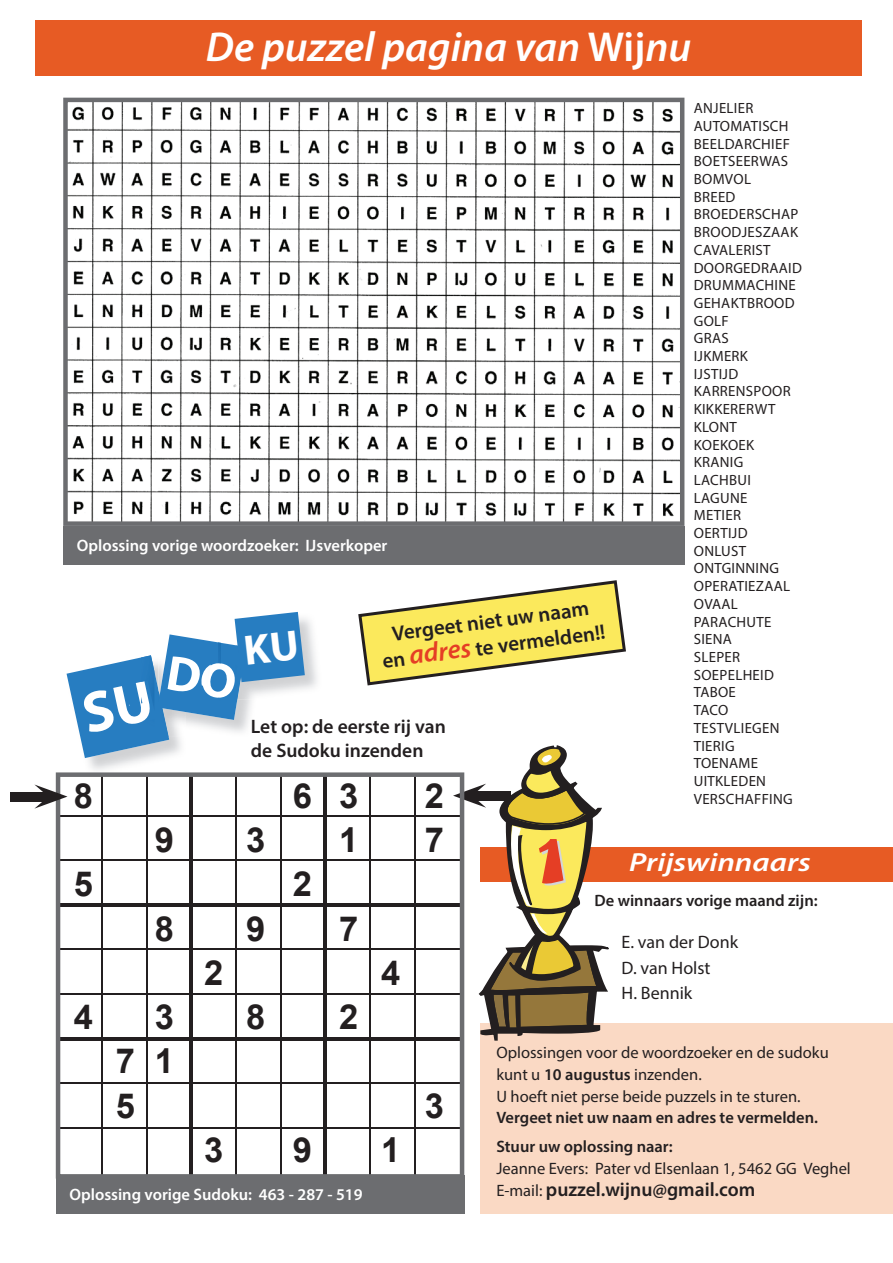
<style>
.page{position:relative;width:893px;height:1263px;background:#fff}
.page>*{position:absolute;margin:0;border:0;box-sizing:border-box;transform-origin:0 0}
.t1{font:italic 600 42px "Myriad Pro";color:#fff}
.t2{font:700 34.5px/44.2px "Arial";color:#231f20}
.t3{font:italic 600 26.25px "Myriad Pro";color:#fff;scale:1.22 1}
.t4{font:600 21px/26px "Myriad Pro";color:#231f20;text-align:center}
.t5{font:600 19.5px/23.4px "Myriad Pro";color:#231f20}
.t6{font:18px/25.5px "Myriad Pro";color:#231f20}
.t7{font:16.5px/21.6px "Myriad Pro";color:#231f20}
.t8{font:600 16.5px/29.1px "Myriad Pro";color:#231f20}
.t9{font:600 16.5px "Myriad Pro";color:#fff}
.t10{font:14.85px/17.7px "Myriad Pro";letter-spacing:.02em;color:#231f20}
.s1{font-style:normal}
.s2{font-style:italic;font-size:27px;color:#e53e25}
.s3{font-weight:600}
.s4{font-weight:400;font-size:16.5px}
</style>
<div class="page">
<div style="left:63px;top:526px;width:622px;height:38px;background:#6c6d70"></div>
<div style="left:56px;top:1175px;width:408px;height:38px;background:#6c6d70"></div>
<div style="left:481px;top:1023px;width:412px;height:190px;background:#fad9c4"></div>
<div style="left:481px;top:847px;width:412px;height:34px;background:#e75b24"></div>
<div style="left:36px;top:21px;width:826px;height:55px;background:#e75b24"></div>
<svg style="left:464px;top:745px;width:149px;height:296px"></svg>
<svg style="left:358px;top:580px;width:268px;height:105px"></svg>
<svg style="left:56px;top:772px;width:408px;height:403px"></svg>
<div style="left:10px;top:792px;width:38px;height:9px;background:#231f20"></div>
<svg style="left:34px;top:784px;width:33px;height:25px"></svg>
<svg style="left:63px;top:98px;width:621px;height:428px"></svg>
<svg style="left:67px;top:612px;width:238px;height:146px"></svg>
<h1 class="t1" style="left:206px;top:20px;width:487px">De puzzel pagina van <span class="s1">Wij</span>nu</h1>
<p class="t10" style="left:694px;top:99px;width:110px">ANJELIER<br>AUTOMATISCH<br>BEELDARCHIEF<br>BOETSEERWAS<br>BOMVOL<br>BREED<br>BROEDERSCHAP<br>BROODJESZAAK<br>CAVALERIST<br>DOORGEDRAAID<br>DRUMMACHINE<br>GEHAKTBROOD<br>GOLF<br>GRAS<br>IJKMERK<br>IJSTIJD<br>KARRENSPOOR<br>KIKKERERWT<br>KLONT<br>KOEKOEK<br>KRANIG<br>LACHBUI<br>LAGUNE<br>METIER<br>OERTIJD<br>ONLUST<br>ONTGINNING<br>OPERATIEZAAL<br>OVAAL<br>PARACHUTE<br>SIENA<br>SLEPER<br>SOEPELHEID<br>TABOE<br>TACO<br>TESTVLIEGEN<br>TIERIG<br>TOENAME<br>UITKLEDEN<br>VERSCHAFFING</p>
<p class="t9" style="left:77px;top:535px;width:312px">Oplossing vorige woordzoeker: IJsverkoper</p>
<h3 class="t4" style="left:377px;top:623px;width:226px;rotate:-8deg">Vergeet niet uw naam en <span class="s2">adres</span> te vermelden!!</h3>
<h3 class="t5" style="left:251px;top:714px;width:196px">Let op: de eerste rij van de Sudoku inzenden</h3>
<h2 class="t2" style="left:74px;top:775px;width:21px">8</h2>
<h2 class="t2" style="left:293px;top:775px;width:67px">6 3</h2>
<h2 class="t2" style="left:425px;top:775px;width:21px">2</h2>
<h2 class="t2" style="left:155px;top:819px;width:21px">9</h2>
<h2 class="t2" style="left:246px;top:819px;width:21px">3</h2>
<h2 class="t2" style="left:339px;top:819px;width:21px">1</h2>
<h2 class="t2" style="left:425px;top:819px;width:21px">7</h2>
<h2 class="t2" style="left:74px;top:863px;width:21px">5</h2>
<h2 class="t2" style="left:293px;top:863px;width:21px">2</h2>
<h2 class="t2" style="left:155px;top:908px;width:21px">8</h2>
<h2 class="t2" style="left:246px;top:908px;width:21px">9</h2>
<h2 class="t2" style="left:339px;top:908px;width:21px">7</h2>
<h2 class="t2" style="left:204px;top:952px;width:21px">2</h2>
<h2 class="t2" style="left:381px;top:952px;width:21px">4</h2>
<h2 class="t2" style="left:74px;top:996px;width:21px">4</h2>
<h2 class="t2" style="left:155px;top:996px;width:21px">3</h2>
<h2 class="t2" style="left:246px;top:996px;width:21px">8</h2>
<h2 class="t2" style="left:339px;top:996px;width:21px">2</h2>
<h2 class="t2" style="left:116px;top:1040px;width:60px">7 1<br>5</h2>
<h3 class="t3" style="left:629px;top:845px;width:151px">Prijswinnaars</h3>
<p class="t8" style="left:594px;top:885px;width:225px">De winnaars vorige maand zijn:</p>
<p class="t6" style="left:622px;top:929px;width:118px">E. van der Donk<br>D. van Holst<br>H. Bennik</p>
<p class="t7" style="left:496px;top:1042px;width:334px">Oplossingen voor de woordzoeker en de sudoku kunt u <span class="s3">10 augustus</span> inzenden.<br>U hoeft niet perse beide puzzels in te sturen.</p>
<p class="t8" style="left:496px;top:1103px;width:323px">Vergeet niet uw naam en adres te vermelden.<br>Stuur uw oplossing naar:</p>
<p class="t7" style="left:496px;top:1157px;width:356px">Jeanne Evers: Pater vd Elsenlaan 1, 5462 GG Veghel</p>
<h3 class="t5" style="left:496px;top:1177px;width:260px"><span class="s4">E-mail:</span> puzzel.wijnu@gmail.com</h3>
<h2 class="t2" style="left:425px;top:1085px;width:21px">3</h2>
<h2 class="t2" style="left:204px;top:1129px;width:21px">3</h2>
<h2 class="t2" style="left:293px;top:1129px;width:21px">9</h2>
<h2 class="t2" style="left:381px;top:1129px;width:21px">1</h2>
<p class="t9" style="left:69px;top:1184px;width:295px">Oplossing vorige Sudoku: 463 - 287 - 519</p>
</div>
